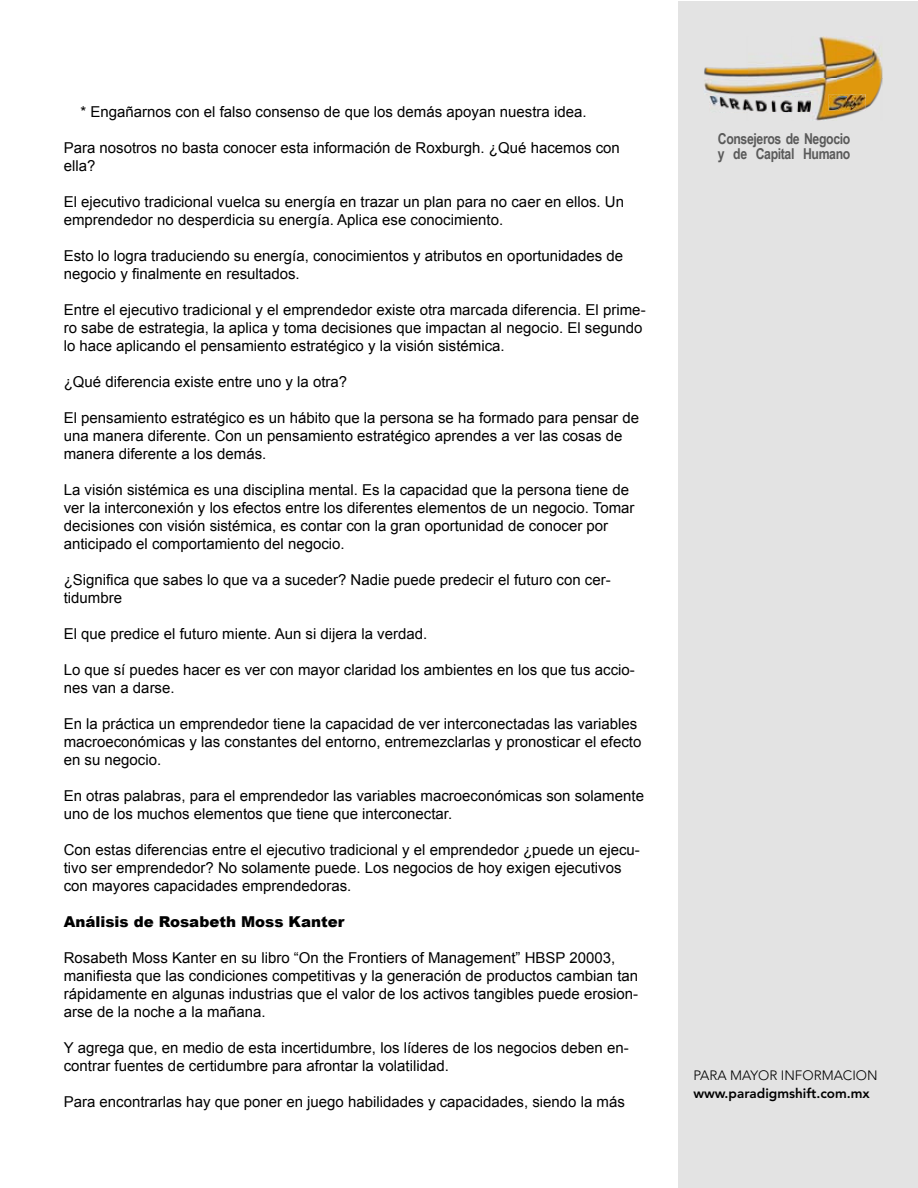
<style>
.page{position:relative;width:918px;height:1188px;background:#fff}
.page>*{position:absolute;margin:0;border:0;box-sizing:border-box;transform-origin:0 0}
.t1{font:15px/18px "Arial";color:#000}
.t2{font:700 15px/15px "Arial Narrow";letter-spacing:-.025em;color:#5a5a5a}
.t3{font:900 15px "Arial";color:#000}
.t4{font:800 13.5px "Avenir LT Std";color:#000}
.t5{font:300 13.5px "Avenir LT Std";color:#000}
</style>
<div class="page">
<div style="left:679px;top:1px;width:239px;height:1187px;background:#e3e3e3"></div>
<img style="left:704px;top:36px;width:178px;height:85px">
<img style="left:829px;top:94px;width:37px;height:17px">
<img style="left:829px;top:96px;width:17px;height:14px">
<img style="left:709px;top:96px;width:11px;height:16px">
<img style="left:710px;top:96px;width:101px;height:15px">
<img style="left:720px;top:111px;width:91px;height:1px">
<img style="left:720px;top:98px;width:91px;height:13px">
<p class="t1" style="left:80px;top:103px;width:508px">* Engañarnos con el falso consenso de que los demás apoyan nuestra idea.</p>
<p class="t1" style="left:64px;top:139px;width:558px">Para nosotros no basta conocer esta información de Roxburgh. ¿Qué hacemos con ella?</p>
<p class="t1" style="left:64px;top:193px;width:562px">El ejecutivo tradicional vuelca su energía en trazar un plan para no caer en ellos. Un emprendedor no desperdicia su energía. Aplica ese conocimiento.</p>
<p class="t1" style="left:64px;top:247px;width:561px">Esto lo logra traduciendo su energía, conocimientos y atributos en oportunidades de negocio y finalmente en resultados.</p>
<p class="t1" style="left:64px;top:301px;width:583px">Entre el ejecutivo tradicional y el emprendedor existe otra marcada diferencia. El prime&shy;ro sabe de estrategia, la aplica y toma decisiones que impactan al negocio. El segundo lo hace aplicando el pensamiento estratégico y la visión sistémica.</p>
<p class="t1" style="left:64px;top:373px;width:285px">¿Qué diferencia existe entre uno y la otra?</p>
<p class="t1" style="left:64px;top:409px;width:577px">El pensamiento estratégico es un hábito que la persona se ha formado para pensar de una manera diferente. Con un pensamiento estratégico aprendes a ver las cosas de manera diferente a los demás.</p>
<p class="t1" style="left:64px;top:481px;width:572px">La visión sistémica es una disciplina mental. Es la capacidad que la persona tiene de ver la interconexión y los efectos entre los diferentes elementos de un negocio. Tomar decisiones con visión sistémica, es contar con la gran oportunidad de conocer por anticipado el comportamiento del negocio.</p>
<p class="t1" style="left:64px;top:571px;width:548px">¿Significa que sabes lo que va a suceder? Nadie puede predecir el futuro con cer&shy;tidumbre</p>
<p class="t1" style="left:64px;top:625px;width:365px">El que predice el futuro miente. Aun si dijera la verdad.</p>
<p class="t1" style="left:64px;top:661px;width:573px">Lo que sí puedes hacer es ver con mayor claridad los ambientes en los que tus accio&shy;nes van a darse.</p>
<p class="t1" style="left:64px;top:715px;width:579px">En la práctica un emprendedor tiene la capacidad de ver interconectadas las variables macroeconómicas y las constantes del entorno, entremezclarlas y pronosticar el efecto en su negocio.</p>
<p class="t1" style="left:64px;top:787px;width:582px">En otras palabras, para el emprendedor las variables macroeconómicas son solamente uno de los muchos elementos que tiene que interconectar.</p>
<p class="t1" style="left:64px;top:841px;width:578px">Con estas diferencias entre el ejecutivo tradicional y el emprendedor ¿puede un ejecu&shy;tivo ser emprendedor? No solamente puede. Los negocios de hoy exigen ejecutivos con mayores capacidades emprendedoras.</p>
<p class="t3" style="left:64px;top:911px;width:282px">Análisis de Rosabeth Moss Kanter</p>
<p class="t1" style="left:64px;top:949px;width:576px">Rosabeth Moss Kanter en su libro “On the Frontiers of Management” HBSP 20003, manifiesta que las condiciones competitivas y la generación de productos cambian tan rápidamente en algunas industrias que el valor de los activos tangibles puede erosion&shy;arse de la noche a la mañana.</p>
<p class="t1" style="left:64px;top:1039px;width:567px">Y agrega que, en medio de esta incertidumbre, los líderes de los negocios deben en&shy;contrar fuentes de certidumbre para afrontar la volatilidad.</p>
<p class="t1" style="left:64px;top:1093px;width:563px">Para encontrarlas hay que poner en juego habilidades y capacidades, siendo la más</p>
<p class="t2" style="left:718px;top:130px;width:134px">Consejeros de Negocio y de Capital Humano</p>
<p class="t5" style="left:693px;top:1068px;width:186px">PARA MAYOR INFORMACION</p>
<p class="t4" style="left:693px;top:1086px;width:178px">www.paradigmshift.com.mx</p>
</div>
